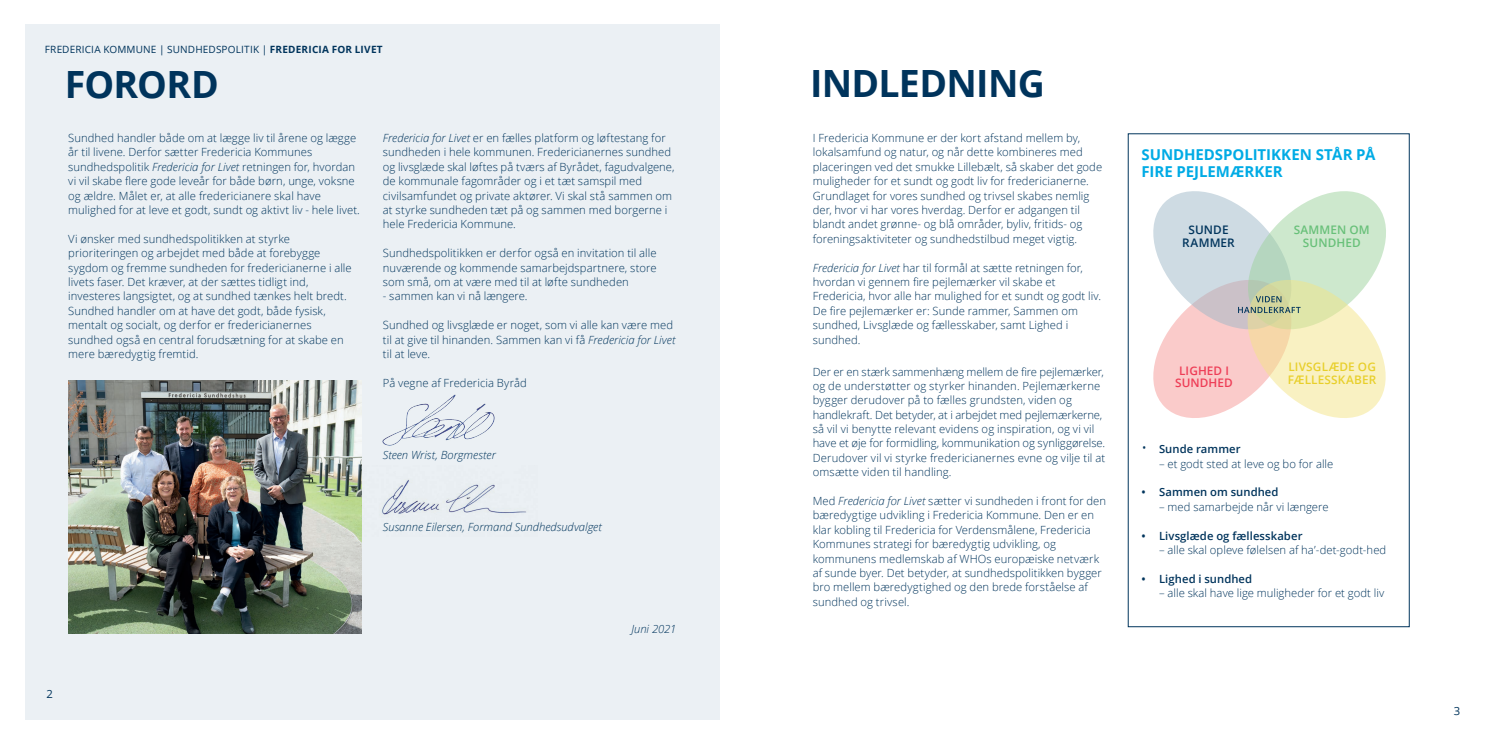
<style>
.page{position:relative;width:1489px;height:745px;background:#fff}
.page>*{position:absolute;margin:0;border:0;box-sizing:border-box;transform-origin:0 0}
.FK_rubrik{font:700 37.5px "Open Sans";letter-spacing:-.02em;color:#00345c}
.FK_mellemrubrik{font:700 15px/17.5px "Open Sans";color:#00abe5}
.FK_underrubrik{font:600 11.75px "Open Sans";letter-spacing:.01em;color:#e8cf2b}
.FK_underrubrik-2{font:600 11.75px/12.9px "Open Sans";letter-spacing:.01em;color:#68c079;text-align:center}
.FK_underrubrik-3{font:600 11.75px "Open Sans";letter-spacing:.01em;color:#ee3d56}
.FK_underrubrik-4{font:600 11.75px "Open Sans";letter-spacing:.01em;color:#00345c}
.FK_brød{font:300 11.25px/14.4px "Open Sans";letter-spacing:.005em;color:#00345c}
.FK_brød-2{font:italic 300 11.25px "Open Sans";color:#00345c}
.FK_brød-3{font:600 11.25px "Open Sans";letter-spacing:.005em;color:#00345c}
.FK_brød-4{font:600 11.25px "Open Sans";letter-spacing:.005em;color:#00345c}
.t1{font:11.25px "Open Sans";color:#00345c}
.t2{font:10px "Open Sans";letter-spacing:.015em;color:#00345c}
.s1{font-weight:700}
.s2{font-style:italic}
.s3{font-weight:300;font-size:15px}
.s4{font-style:inherit}
</style>
<div class="page">
<div style="left:25px;top:25px;width:694px;height:694px;background:#ebf0f4"></div>
<img style="left:68px;top:380px;width:293px;height:252px">
<img style="left:382px;top:394px;width:113px;height:52px">
<svg style="left:1153px;top:191px;width:233px;height:227px"></svg>
<img style="left:342px;top:465px;width:184px;height:71px">
<p class="t2" style="left:45px;top:42px;width:339px">FREDERICIA KOMMUNE | SUNDHEDSPOLITIK | <span class="s1">FREDERICIA FOR LIVET</span></p>
<p class="FK_rubrik" style="left:65px;top:58px;width:156px">FORORD</p>
<p class="FK_brød" style="left:68px;top:130px;width:293px">Sundhed handler både om at lægge liv til årene og lægge år til livene. Derfor sætter Fredericia Kommunes sundhedspolitik <span class="s2">Fredericia for Livet</span> retningen for, hvordan vi vil skabe flere gode leveår for både børn, unge, voksne og ældre. Målet er, at alle fredericianere skal have mulighed for at leve et godt, sundt og aktivt liv - hele livet.</p>
<p class="FK_brød" style="left:68px;top:231px;width:285px">Vi ønsker med sundhedspolitikken at styrke prioriteringen og arbejdet med både at forebygge sygdom og fremme sundheden for fredericianerne i alle livets faser. Det kræver, at der sættes tidligt ind, investeres langsigtet, og at sundhed tænkes helt bredt.<br>Sundhed handler om at have det godt, både fysisk, mentalt og socialt, og derfor er fredericianernes sundhed også en central forudsætning for at skabe en mere bæredygtig fremtid.</p>
<p class="FK_brød" style="left:383px;top:130px;width:293px"><span class="s2">Fredericia for Livet</span> er en fælles platform og løftestang for sundheden i hele kommunen. Fredericianernes sundhed og livsglæde skal løftes på tværs af Byrådet, fagudvalgene, de kommunale fagområder og i et tæt samspil med civilsamfundet og private aktører. Vi skal stå sammen om at styrke sundheden tæt på og sammen med borgerne i hele Fredericia Kommune.</p>
<p class="FK_brød" style="left:383px;top:245px;width:275px;text-align:justify">Sundhedspolitikken er derfor også en invitation til alle nuværende og kommende samarbejdspartnere, store som små, om at være med til at løfte sundheden</p>
<p class="FK_brød" style="left:383px;top:288px;width:146px">- sammen kan vi nå længere.</p>
<p class="FK_brød" style="left:383px;top:317px;width:294px">Sundhed og livsglæde er noget, som vi alle kan være med til at give til hinanden. Sammen kan vi få <span class="s2">Fredericia for Livet </span>til at leve.</p>
<p class="FK_brød" style="left:383px;top:375px;width:145px">På vegne af Fredericia Byråd</p>
<p class="FK_brød-2" style="left:383px;top:446px;width:114px">Steen Wrist, Borgmester</p>
<p class="FK_brød-2" style="left:383px;top:518px;width:220px">Susanne Eilersen, Formand Sundhedsudvalget</p>
<p class="t1" style="left:47px;top:686px;width:8px">2</p>
<p class="FK_brød-2" style="left:631px;top:621px;width:46px">Juni 2021</p>
<p class="FK_rubrik" style="left:810px;top:57px;width:236px">INDLEDNING</p>
<p class="FK_brød" style="left:812px;top:130px;width:291px">I Fredericia Kommune er der kort afstand mellem by, lokalsamfund og natur, og når dette kombineres med placeringen ved det smukke Lillebælt, så skaber det gode muligheder for et sundt og godt liv for fredericianerne.<br>Grundlaget for vores sundhed og trivsel skabes nemlig der, hvor vi har vores hverdag. Derfor er adgangen til blandt andet grønne- og blå områder, byliv, fritids- og foreningsaktiviteter og sundhedstilbud meget vigtig.</p>
<p class="FK_brød" style="left:812px;top:260px;width:290px"><span class="s2">Fredericia for Livet</span> har til formål at sætte retningen for, hvordan vi gennem fire pejlemærker vil skabe et Fredericia, hvor alle har mulighed for et sundt og godt liv.<br>De fire pejlemærker er: Sunde rammer, Sammen om sundhed, Livsglæde og fællesskaber, samt Lighed i sundhed.</p>
<p class="FK_brød" style="left:812px;top:363px;width:292px">Der er en stærk sammenhæng mellem de fire pejlemærker, og de understøtter og styrker hinanden. Pejlemærkerne bygger derudover på to fælles grundsten, viden og handlekraft. Det betyder, at i arbejdet med pejlemærkerne,</p>
<p class="FK_brød" style="left:812px;top:421px;width:294px">så vil vi benytte relevant evidens og inspiration, og vi vil have et øje for formidling, kommunikation og synliggørelse.<br>Derudover vil vi styrke fredericianernes evne og vilje til at omsætte viden til handling.</p>
<p class="FK_brød" style="left:812px;top:493px;width:295px">Med <span class="s2">Fredericia for Livet</span> sætter vi sundheden i front for den bæredygtige udvikling i Fredericia Kommune. Den er en klar kobling til Fredericia for Verdensmålene, Fredericia Kommunes strategi for bæredygtig udvikling, og kommunens medlemskab af WHOs europæiske netværk af sunde byer. Det betyder, at sundhedspolitikken bygger bro mellem bæredygtighed og den brede forståelse af sundhed og trivsel.</p>
<p class="FK_mellemrubrik" style="left:1141px;top:145px;width:235px">SUNDHEDSPOLITIKKEN STÅR PÅ<br>FIRE PEJLEMÆRKER</p>
<p class="FK_underrubrik-4" style="left:1188px;top:222px;width:42px">SUNDE</p>
<p class="FK_underrubrik-4" style="left:1182px;top:235px;width:54px">RAMMER</p>
<p class="FK_underrubrik-3" style="left:1178px;top:362px;width:51px">LIGHED I</p>
<p class="FK_underrubrik-3" style="left:1174px;top:375px;width:59px">SUNDHED</p>
<p class="FK_underrubrik-2" style="left:1293px;top:223px;width:78px">SAMMEN OM<br>SUNDHED</p>
<p class="FK_underrubrik" style="left:1288px;top:359px;width:89px">LIVSGLÆDE OG</p>
<p class="FK_underrubrik" style="left:1287px;top:372px;width:90px">FÆLLESSKABER</p>
<p class="FK_brød-3" style="left:1141px;top:441px;width:100px"><span class="s3">•</span> Sunde rammer</p>
<p class="FK_brød" style="left:1158px;top:455px;width:176px">– et godt sted at leve og bo for alle</p>
<p class="FK_brød-3" style="left:1141px;top:484px;width:138px">• Sammen om sundhed</p>
<p class="FK_brød" style="left:1158px;top:499px;width:171px">– med samarbejde når vi længere</p>
<p class="FK_brød-3" style="left:1141px;top:527px;width:162px">• Livsglæde og fællesskaber</p>
<p class="FK_brød" style="left:1158px;top:542px;width:229px">– alle skal opleve følelsen af ha’-det-godt-hed</p>
<p class="FK_brød-4" style="left:1141px;top:570px;width:112px"><span class="s4">•</span> Lighed i sundhed</p>
<p class="FK_brød" style="left:1158px;top:585px;width:227px">– alle skal have lige muligheder for et godt liv</p>
<p class="t1" style="left:1453px;top:703px;width:8px">3</p>
</div>
